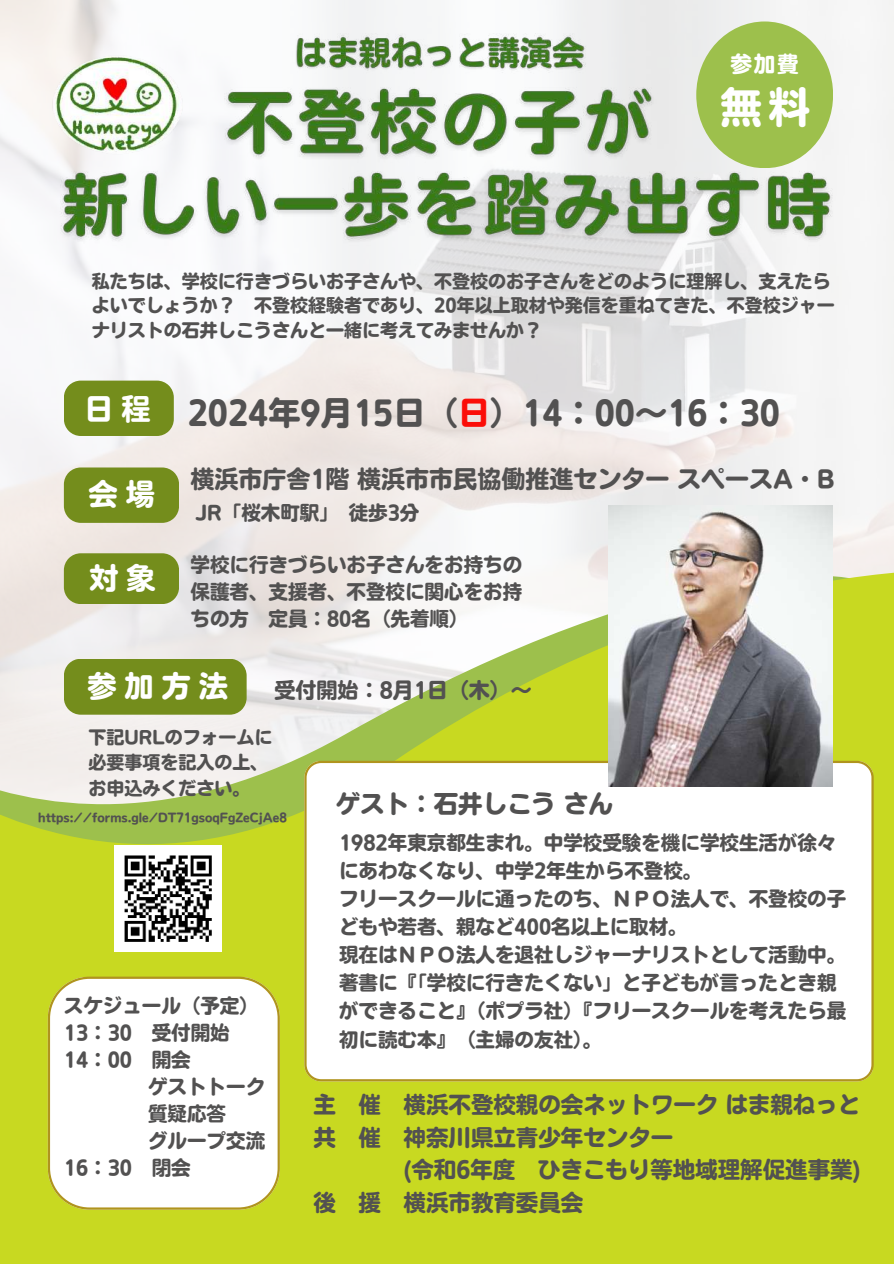
<style>
.page{position:relative;width:894px;height:1264px;background:#fff}
.page>*{position:absolute;margin:0;border:0;box-sizing:border-box;transform-origin:0 0}
.t1{font:41.85px "Nud Motoya Maru Std W6";color:#fff}
.t2{font:32.25px "Nud Motoya Maru Std W6";color:#525151}
.t3{font:29.25px "Nud Motoya Maru Std W6";letter-spacing:.27em;color:#fff}
.t4{font:24.45px "Nud Motoya Maru Std W6";color:#525151}
.t5{font:24px "Nud Motoya Maru Std W6";color:#525151}
.t6{font:22.5px/32.7px "Nud Motoya Maru Std W6";color:#525151}
.t7{font:21.6px "Nud Motoya Maru Std W6";color:#fff}
.t8{font:21px "Nud Motoya Maru Std W6";color:#525151}
.t9{font:19.5px/28.2px "Nud Motoya Maru Std W6";color:#525151;text-align:justify}
.t10{font:18px/25.8px "Nud Motoya Maru Std W6";color:#525151}
.t11{font:12px "Nud Motoya Maru Std W6";color:#525151}
.s1{font-size:29.25px;color:#fff}
.s2{color:#fb0e08}
</style>
<div class="page">
<img style="left:0;top:0;width:893px;height:526px">
<svg style="left:0;top:526px;width:893px;height:372px"></svg>
<div style="left:0;top:898px;width:893px;height:365px;background:#c8d921"></div>
<div style="left:304px;top:760px;width:569px;height:321px;background:#fff"></div>
<div style="left:64px;top:380px;width:110px;height:56px;background:#748d1c"></div>
<svg style="left:64px;top:467px;width:115px;height:56px;background:#7a9125"></svg>
<div style="left:64px;top:553px;width:115px;height:51px;background:#748d1c"></div>
<img style="left:219px;top:81px;width:442px;height:84px">
<div style="left:696px;top:21px;width:136px;height:147px;background:#9dc04c;border-radius:50%"></div>
<img style="left:608px;top:505px;width:224px;height:281px">
<div style="left:64px;top:658px;width:182px;height:56px;background:#748d1c"></div>
<img style="left:48px;top:35px;width:139px;height:140px">
<img style="left:114px;top:845px;width:107px;height:107px">
<svg style="left:48px;top:976px;width:232px;height:233px;background:#fafaf0"></svg>
<img style="left:292px;top:33px;width:297px;height:42px">
<img style="left:55px;top:165px;width:785px;height:84px">
<p class="t7" style="left:730px;top:53px;width:69px">参加費</p>
<h1 class="t1" style="left:720px;top:86px;width:91px">無料</h1>
<p class="t10" style="left:92px;top:268px;width:744px;line-height:24.8px">私たちは、学校に行きづらいお子さんや、不登校のお子さんをどのように理解し、支えたらよいでしょうか？ 不登校経験者であり、20年以上取材や発信を重ねてきた、不登校ジャーナリストの石井しこうさんと一緒に考えてみませんか？</p>
<h2 class="t2" style="left:84px;top:396px;width:697px"><span class="s1">日程</span> 2024年9月 15日（<span class="s2">日</span>）14：00～16：30</h2>
<h3 class="t3" style="left:89px;top:479px;width:68px">会場</h3>
<h3 class="t3" style="left:89px;top:563px;width:68px">対象</h3>
<p class="t5" style="left:190px;top:467px;width:645px">横浜市庁舎1階横浜市市民協働推進センタースペースA・B</p>
<p class="t9" style="left:195px;top:498px;width:226px">JR「桜木町駅」徒歩3分</p>
<p class="t9" style="left:190px;top:551px;width:333px;line-height:27px">学校に行きづらいお子さんをお持ちの保護者、支援者、不登校に関心をお持ちの方 定員：80名（先着順）</p>
<h3 class="t3" style="left:87px;top:671px;width:142px">参加方法</h3>
<p class="t10" style="left:88px;top:723px;width:185px">下記URLのフォームに必要事項を記入の上、お申込みください。</p>
<p class="t11" style="left:38px;top:811px;width:250px">https://forms.gle/DT71gsoqFgZeCjAe8</p>
<p class="t8" style="left:274px;top:679px;width:257px">受付開始：8月 1日（木）～</p>
<p class="t4" style="left:335px;top:791px;width:278px">ゲスト：石井しこうさん</p>
<p class="t9" style="left:64px;top:991px;width:196px">スケジュール（予定）</p>
<p class="t9" style="left:64px;top:1018px;width:167px">13：30 受付開始</p>
<p class="t9" style="left:64px;top:1045px;width:128px">14：00 開会</p>
<p class="t9" style="left:148px;top:1072px;width:118px">ゲストトーク</p>
<p class="t9" style="left:148px;top:1099px;width:79px">質疑応答</p>
<p class="t9" style="left:148px;top:1126px;width:118px">グループ交流</p>
<p class="t9" style="left:64px;top:1153px;width:128px">16：30 閉会</p>
<p class="t9" style="left:339px;top:828px;width:508px;text-align:left">1982年東京都生まれ。中学校受験を機に学校生活が徐々にあわなくなり、中学2年生から不登校。<br>フリースクールに通ったのち、ＮＰＯ法人で、不登校の子どもや若者、親など400名以上に取材。<br>現在はＮＰＯ法人を退社しジャーナリストとして活動中。著書に『「学校に行きたくない」と子どもが言ったとき親ができること』（ポプラ社）『フリースクールを考えたら最初に読む本』（主婦の友社）。</p>
<p class="t6" style="left:313px;top:1088px;width:548px">主 催 横浜不登校親の会ネットワークはま親ねっと共 催 神奈川県立青少年センター</p>
<p class="t6" style="left:313px;top:1153px;width:548px;text-indent:90px">(令和6年度 ひきこもり等地域理解促進事業)後 援 横浜市教育委員会</p>
</div>
